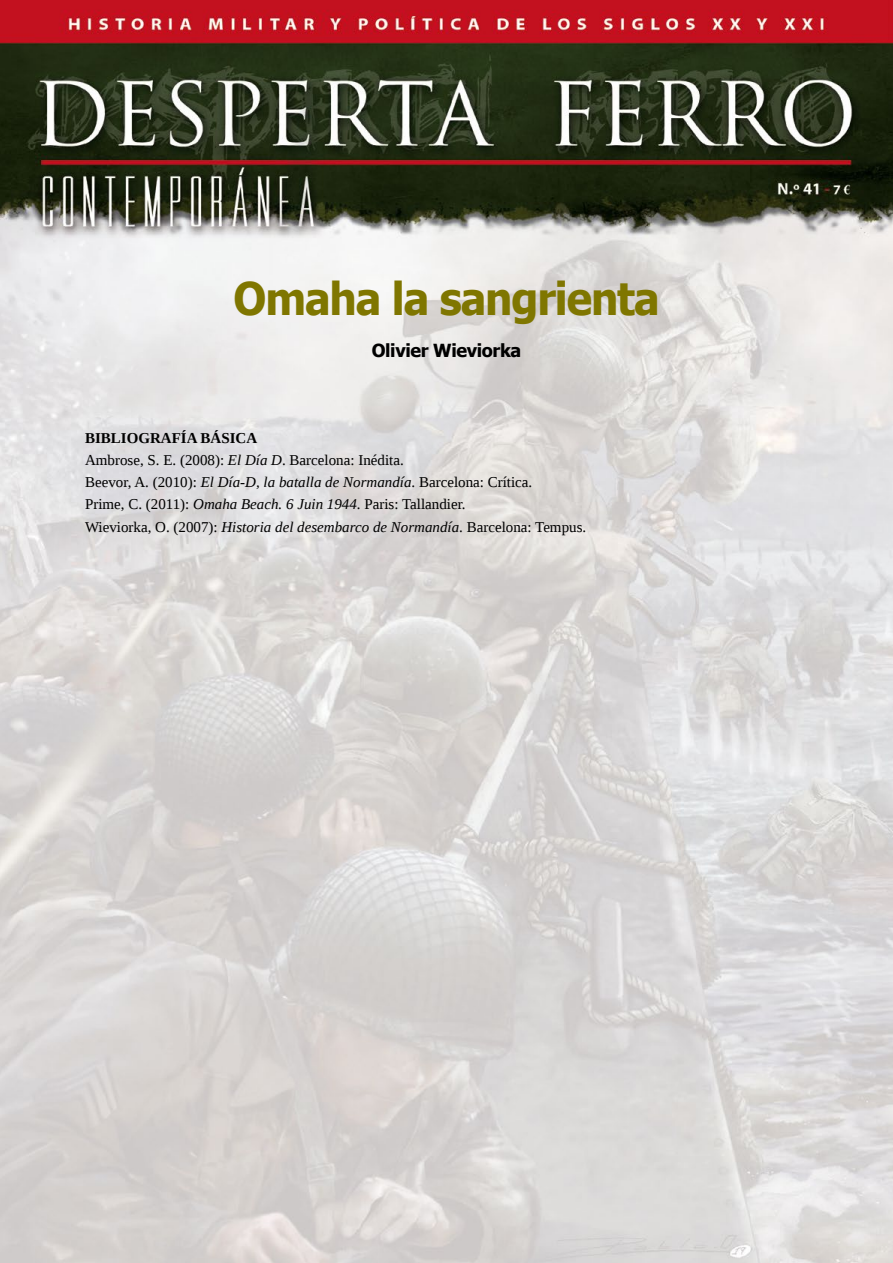
<style>
.page{position:relative;width:893px;height:1263px;background:#fff}
.page>*{position:absolute;margin:0;border:0;box-sizing:border-box;transform-origin:0 0}
.t1{font:700 45px "Tahoma";letter-spacing:-.025em;color:#7f7600;scale:.95 1}
.t2{font:700 18px "Tahoma";letter-spacing:-.02em;color:#000}
.t3{font:15px/22.2px "Liberation Serif";color:#000}
.s1{font-weight:700}
.s2{font-style:italic}
</style>
<div class="page">
<img style="left:0;top:0;width:893px;height:1263px">
<h1 class="t1" style="left:233px;top:267px;width:450px">Omaha la sangrienta</h1>
<p class="t2" style="left:372px;top:337px;width:151px">Olivier Wieviorka</p>
<p class="t3" style="left:85px;top:426px;width:503px"><span class="s1">BIBLIOGRAFÍA BÁSICA<br></span>Ambrose, S. E. (2008): <span class="s2">El Día D</span>. Barcelona: Inédita.<br>Beevor, A. (2010): <span class="s2">El Día-D, la batalla de Normandía</span>. Barcelona: Crítica.<br>Prime, C. (2011): <span class="s2">Omaha Beach. 6 Juin 1944</span>. Paris: Tallandier.<br>Wieviorka, O. (2007): <span class="s2">Historia del desembarco de Normandía</span>. Barcelona: Tempus.</p>
</div>
